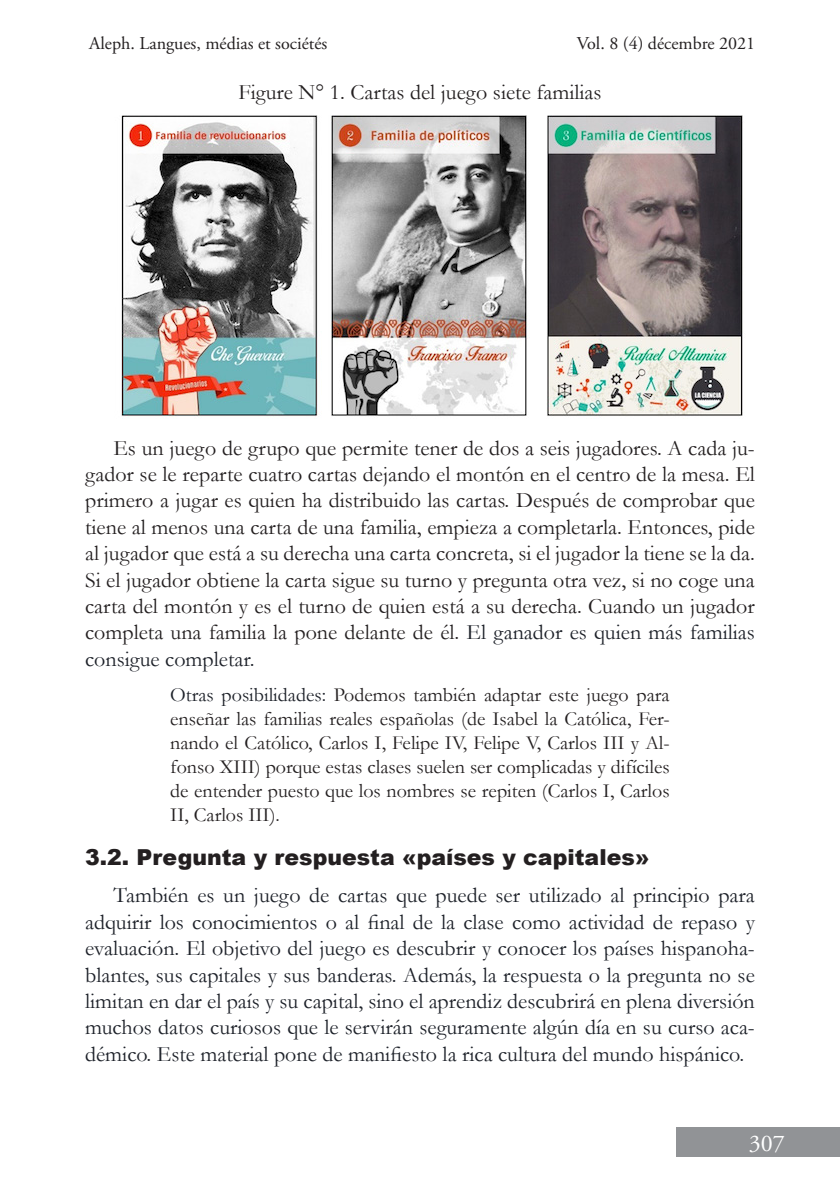
<style>
.page{position:relative;width:840px;height:1191px;background:#fff}
.page>*{position:absolute;margin:0;border:0;box-sizing:border-box;transform-origin:0 0}
.t1{font:24px "Adobe Garamond Pro";color:#fff}
.Normal-fr{font:22px/26.4px "Garamond";color:#231f20;text-align:justify}
.Normal-fr-2{font:22px/26.4px "Garamond";color:#1d2129;text-align:justify}
.Titre_2{font:900 22px "Arial";color:#231f20}
.TitreIllustration{font:22px "Garamond";color:#231f20}
.Citationfr{font:20px/24px "Garamond";color:#231f20;text-align:justify}
.t2{font:18px "Adobe Garamond Pro";color:#231f20}
.s1{color:#1d2129}
</style>
<div class="page">
<div style="left:676px;top:1127px;width:163px;height:30px;background:#919396"></div>
<img style="left:121px;top:115px;width:622px;height:304px">
<p class="t2" style="left:89px;top:32px;width:239px">Aleph. Langues, médias et sociétés</p>
<p class="t2" style="left:576px;top:32px;width:180px">Vol. 8 (4) décembre 2021</p>
<p class="TitreIllustration" style="left:238px;top:79px;width:364px">Figure N° 1. Cartas del juego siete familias</p>
<p class="Normal-fr" style="left:85px;top:434px;width:671px;text-indent:28px">Es un juego de grupo que permite tener de dos a seis jugadores. A cada ju&shy;gador se le reparte cuatro cartas dejando el montón en el centro de la mesa. El primero a jugar es quien ha distribuido las cartas. Después de comprobar que tiene al menos una carta de una familia, empieza a completarla. Entonces, pide al jugador que está a su derecha una carta concreta, si el jugador la tiene se la da.<br>Si el jugador obtiene la carta sigue su turno y pregunta otra vez, si no coge una carta del montón y es el turno de quien está a su derecha. Cuando un jugador completa una familia la pone delante de él. <span class="s1">El ganador es quien más familias consigue completar.</span></p>
<p class="Citationfr" style="left:170px;top:682px;width:500px"><span class="s1">Otras posibilidades:</span> Podemos también adaptar este juego para enseñar las familias reales españolas (de Isabel la Católica, Fer&shy;nando el Católico, Carlos I, Felipe IV, Felipe V, Carlos III y Al&shy;fonso XIII) porque estas clases suelen ser complicadas y difíciles de entender puesto que los nombres se repiten (Carlos I, Carlos II, Carlos III).</p>
<p class="Titre_2" style="left:85px;top:840px;width:565px">3.2. Pregunta y respuesta «países y capitales»</p>
<p class="Normal-fr-2" style="left:85px;top:882px;width:670px;text-indent:28px">También es un juego de cartas que puede ser utilizado al principio para adquirir los conocimientos o al final de la clase como actividad de repaso y evaluación. El objetivo del juego es descubrir y conocer los países hispanoha&shy;blantes, sus capitales y sus banderas. Además, la respuesta o la pregunta no se limitan en dar el país y su capital, sino el aprendiz descubrirá en plena diversión muchos datos curiosos que le servirán seguramente algún día en su curso aca&shy;démico. Este material pone de manifiesto la rica cultura del mundo hispánico.</p>
<p class="t1" style="left:748px;top:1128px;width:37px">307</p>
</div>
